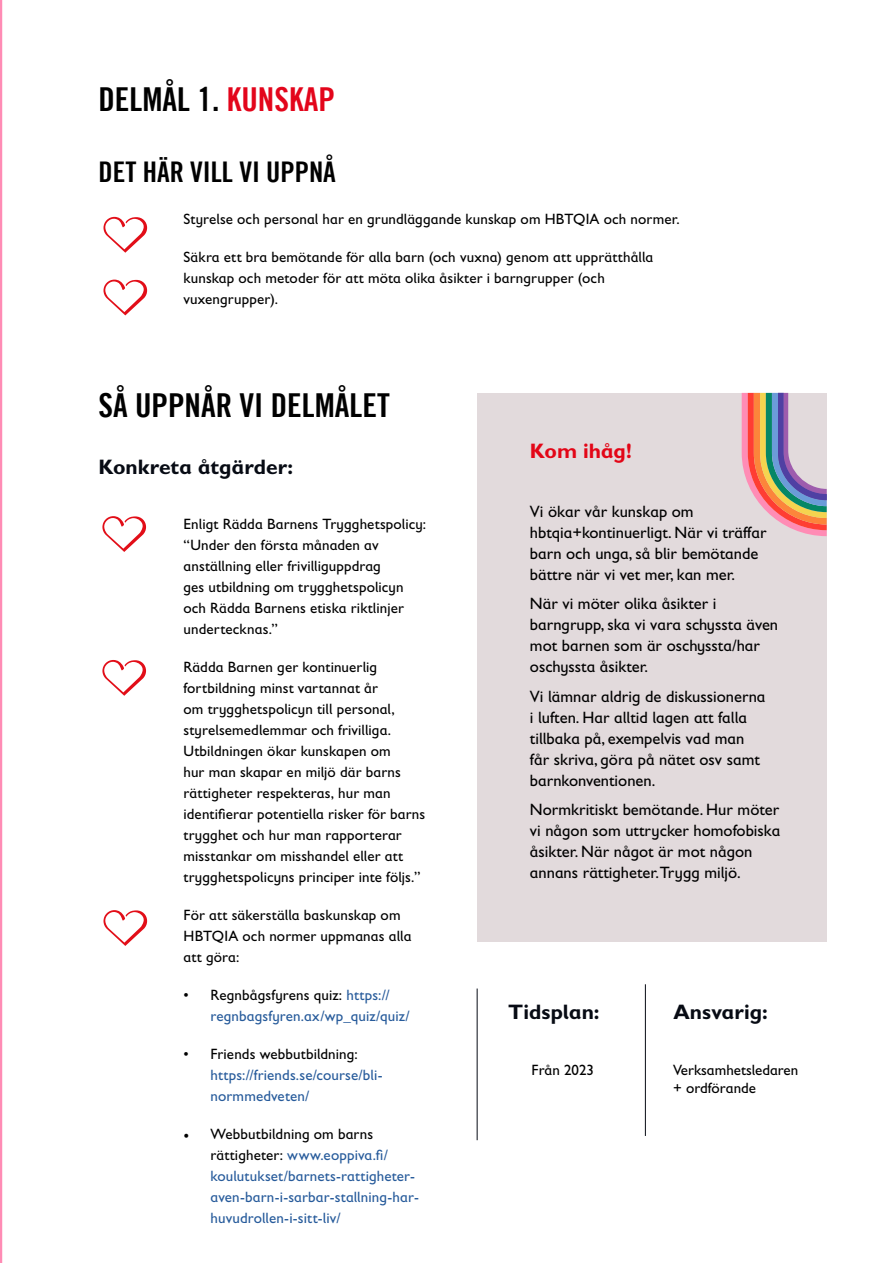
<style>
.page{position:relative;width:893px;height:1263px;background:#fff}
.page>*{position:absolute;margin:0;border:0;box-sizing:border-box;transform-origin:0 0}
.t1{font:33px "Trade Gothic LT Bold Cond Twenty";color:#000}
.t2{font:28.5px "Trade Gothic LT Bold Cond Twenty";color:#000}
.t3{font:700 21px "Gill Sans Infant Std";color:#070b14}
.t4{font:700 21px "Gill Sans Infant Std";letter-spacing:-.005em;color:#e30617}
.t5{font:16.5px/21px "Gill Sans Infant Std";color:#000}
.t6{font:15px/21px "Gill Sans Infant Std";letter-spacing:.01em;color:#000}
.t7{font:15px/21px "Gill Sans Infant Std";letter-spacing:.01em;color:#275b9b}
.s1{color:#e3051b}
.s2{color:#000}
.s3{font-family:"Minion Pro";color:#000}
</style>
<div class="page">
<svg style="left:0;top:0;width:3px;height:1263px;background:#ffa9c8"></svg>
<svg style="left:102px;top:516px;width:44px;height:36px"></svg>
<svg style="left:102px;top:660px;width:44px;height:36px"></svg>
<svg style="left:103px;top:910px;width:44px;height:36px"></svg>
<hr style="left:477px;top:988px;width:1px;height:152px;background:#070b14">
<div style="left:477px;top:393px;width:350px;height:549px;background:#e2dadc"></div>
<svg style="left:103px;top:280px;width:44px;height:35px"></svg>
<svg style="left:103px;top:217px;width:44px;height:36px"></svg>
<hr style="left:645px;top:984px;width:1px;height:152px;background:#070b14">
<svg style="left:742px;top:393px;width:85px;height:143px"></svg>
<h1 class="t1" style="left:98px;top:79px;width:238px">DELMÅL 1. <span class="s1">KUNSKAP</span></h1>
<h2 class="t2" style="left:98px;top:155px;width:239px">DET HÄR VILL VI UPPNÅ</h2>
<p class="t6" style="left:183px;top:209px;width:498px">Styrelse och personal har en grundläggande kunskap om HBTQIA och normer.</p>
<p class="t6" style="left:183px;top:247px;width:471px">Säkra ett bra bemötande för alla barn (och vuxna) genom att upprätthålla kunskap och metoder för att möta olika åsikter i barngrupper (och vuxengrupper).</p>
<h1 class="t1" style="left:98px;top:385px;width:293px">SÅ UPPNÅR VI DELMÅLET</h1>
<h3 class="t3" style="left:98px;top:454px;width:196px">Konkreta åtgärder:</h3>
<p class="t6" style="left:183px;top:513px;width:244px">Enligt Rädda Barnens Trygghetspolicy: “Under den första månaden av anställning eller frivilliguppdrag<br>ges utbildning om trygghetspolicyn och Rädda Barnens etiska riktlinjer undertecknas.”</p>
<p class="t6" style="left:183px;top:656px;width:243px">Rädda Barnen ger kontinuerlig fortbildning minst vartannat år<br>om trygghetspolicyn till personal, styrelsemedlemmar och frivilliga.<br>Utbildningen ökar kunskapen om<br>hur man skapar en miljö där barns rättigheter respekteras, hur man identifierar potentiella risker för barns trygghet och hur man rapporterar misstankar om misshandel eller att trygghetspolicyns principer inte följs.”</p>
<p class="t6" style="left:183px;top:904px;width:230px">För att säkerställa baskunskap om<br>HBTQIA och normer uppmanas alla att göra:</p>
<p class="t7" style="left:210px;top:984px;width:201px;text-indent:-27px"><span class="s2">• Regnbågsfyrens quiz:</span> https:// regnbagsfyren.ax/wp_quiz/quiz/</p>
<p class="t6" style="left:183px;top:1043px;width:176px">• Friends webbutbildning:</p>
<p class="t7" style="left:210px;top:1064px;width:173px">https://friends.se/course/bli&shy;normmedveten/</p>
<p class="t7" style="left:210px;top:1123px;width:210px;text-indent:-27px"><span class="s3">•</span> <span class="s2">Webbutbildning om barns rättigheter:</span> www.eoppiva.fi/ koulutukset/barnets-rattigheter&shy;aven-barn-i-sarbar-stallning-har&shy;huvudrollen-i-sitt-liv/</p>
<h3 class="t4" style="left:530px;top:438px;width:103px">Kom ihåg!</h3>
<p class="t5" style="left:530px;top:500px;width:238px">Vi ökar vår kunskap om hbtqia+kontinuerligt. När vi träffar barn och unga, så blir bemötande bättre när vi vet mer, kan mer.</p>
<p class="t5" style="left:530px;top:593px;width:250px">När vi möter olika åsikter i barngrupp, ska vi vara schyssta även mot barnen som är oschyssta/har oschyssta åsikter.</p>
<p class="t5" style="left:530px;top:685px;width:237px">Vi lämnar aldrig de diskussionerna i luften. Har alltid lagen att falla tillbaka på, exempelvis vad man får skriva, göra på nätet osv samt barnkonventionen.</p>
<p class="t5" style="left:530px;top:799px;width:252px">Normkritiskt bemötande. Hur möter vi någon som uttrycker homofobiska åsikter. När något är mot någon annans rättigheter.Trygg miljö.</p>
<h3 class="t3" style="left:508px;top:1000px;width:93px">Tidsplan:</h3>
<h3 class="t3" style="left:673px;top:1000px;width:96px">Ansvarig:</h3>
<p class="t6" style="left:532px;top:1059px;width:64px">Från 2023</p>
<p class="t6" style="left:673px;top:1060px;width:126px;line-height:18px">Verksamhetsledaren + ordförande</p>
</div>
